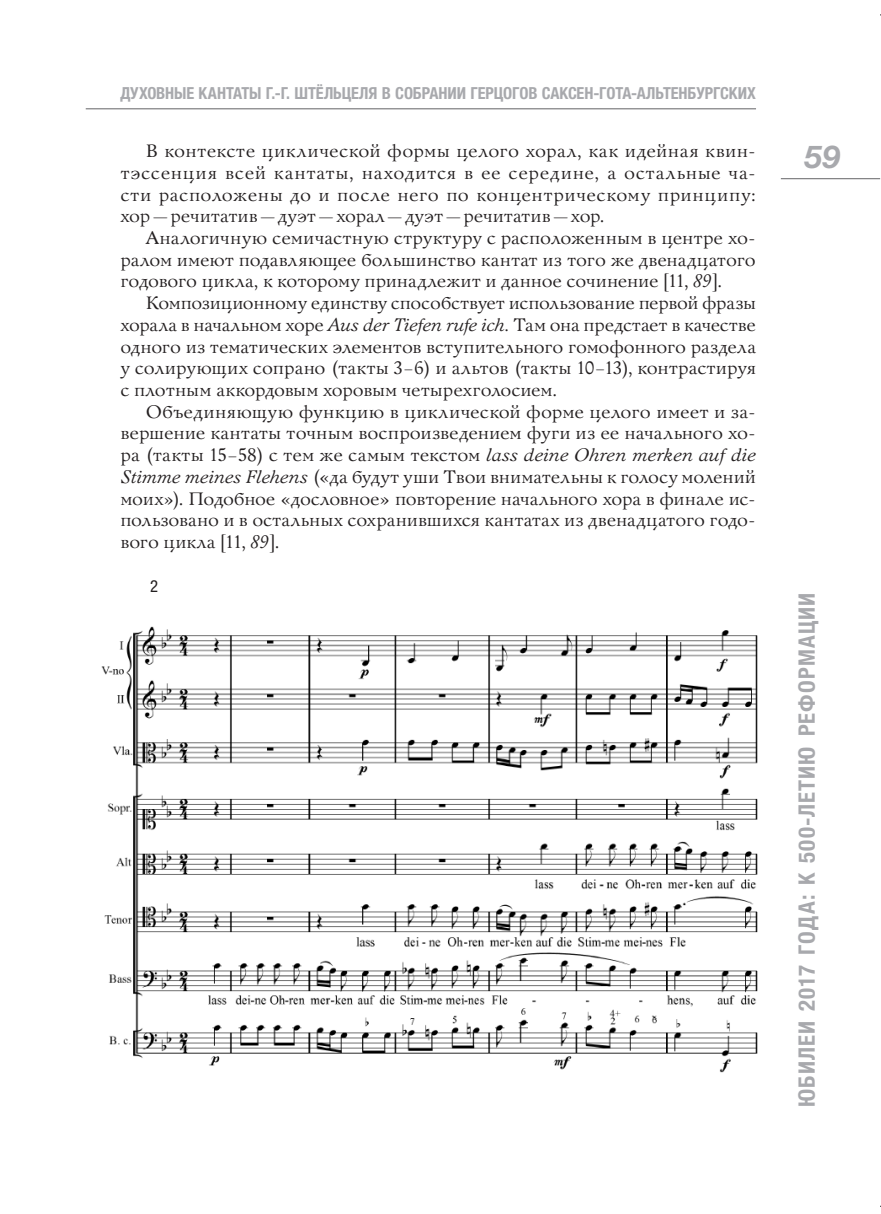
<style>
.page{position:relative;width:881px;height:1214px;background:#fff}
.page>*{position:absolute;margin:0;border:0;box-sizing:border-box;transform-origin:0 0}
.t1{font:italic 700 31.5px "Helvetica Neue LTW1 G";color:#a8a9ad}
.t2{font:700 condensed 22.75px "Helvetica Neue LTW1 G";letter-spacing:.055em;color:#a8a9ad}
.t3{font:17.85px/21.7px "Bannikova";letter-spacing:-.005em;color:#231f20;text-align:justify}
.t4{font:700 condensed 16.62px "Helvetica Neue LTW1 G";letter-spacing:-.005em;color:#a8a9ad}
.t5{font:condensed 16.62px "Helvetica Neue LTW1 G";color:#231f20}
.s1{font-style:italic}
</style>
<div class="page">
<hr style="left:780px;top:178px;width:99px;height:1px;background:#636366">
<hr style="left:86px;top:108px;width:669px;height:1px;background:#636366">
<img style="left:101px;top:626px;width:657px;height:447px">
<p class="t4" style="left:120px;top:83px;width:20px">Духовные</p>
<p class="t4" style="left:198px;top:83px;width:10px">кантаты</p>
<p class="t4" style="left:266px;top:83px;width:52px">Г.-Г. Штёльцеля</p>
<p class="t4" style="left:382px;top:83px;width:24px">в собрании</p>
<p class="t4" style="left:470px;top:83px;width:10px">герцогов</p>
<p class="t4" style="left:541px;top:83px;width:19px">Саксен</p>
<p class="t4" style="left:593px;top:83px;width:63px">-Гота-Альтенбургских</p>
<p class="t3" style="left:120px;top:141px;width:636px;text-indent:25px">В контексте циклической формы целого хорал, как идейная квин&shy;тэссенция всей кантаты, находится в ее середине, а остальные ча&shy;сти расположены до и после него по концентрическому принципу: хор— речитатив— дуэт— хорал— дуэт— речитатив— хор.</p>
<p class="t3" style="left:120px;top:227px;width:636px;text-indent:25px">Аналогичную семичастную структуру с расположенным в центре хо&shy;ралом имеют подавляющее большинство кантат из того же двенадцатого годового цикла, к которому принадлежит и данное сочинение [11, <span class="s1">89</span>].</p>
<p class="t3" style="left:120px;top:292px;width:637px;text-indent:25px">Композиционному единству способствует использование первой фразы хорала в начальном хоре <span class="s1">Aus der Tiefen rufe ich.</span> Там она предстает в качестве одного из тематических элементов вступительного гомофонного раздела у солирующих сопрано (такты 3–6) и альтов (такты 10–13), контрастируя с плотным аккордовым хоровым четырехголосием.</p>
<p class="t3" style="left:120px;top:401px;width:636px;text-indent:25px">Объединяющую функцию в циклической форме целого имеет и за&shy;вершение кантаты точным воспроизведением фуги из ее начального хо&shy;ра (такты 15–58) с тем же самым текстом <span class="s1">lass deine Ohren merken auf die Stimme meines Flehens</span> («да будут уши Твои внимательны к голосу молений моих»). Подобное «дословное» повторение начального хора в финале ис&shy;пользовано и в остальных сохранившихся кантатах из двенадцатого годо&shy;вого цикла [11, <span class="s1">89</span>].</p>
<p class="t5" style="left:150px;top:576px;width:9px">2</p>
<h1 class="t1" style="left:804px;top:137px;width:37px">59</h1>
<p class="t2" style="left:792px;top:1106px;width:513px;rotate:-90deg">юбилеи 2017 года: к 500-летию реформации</p>
</div>
